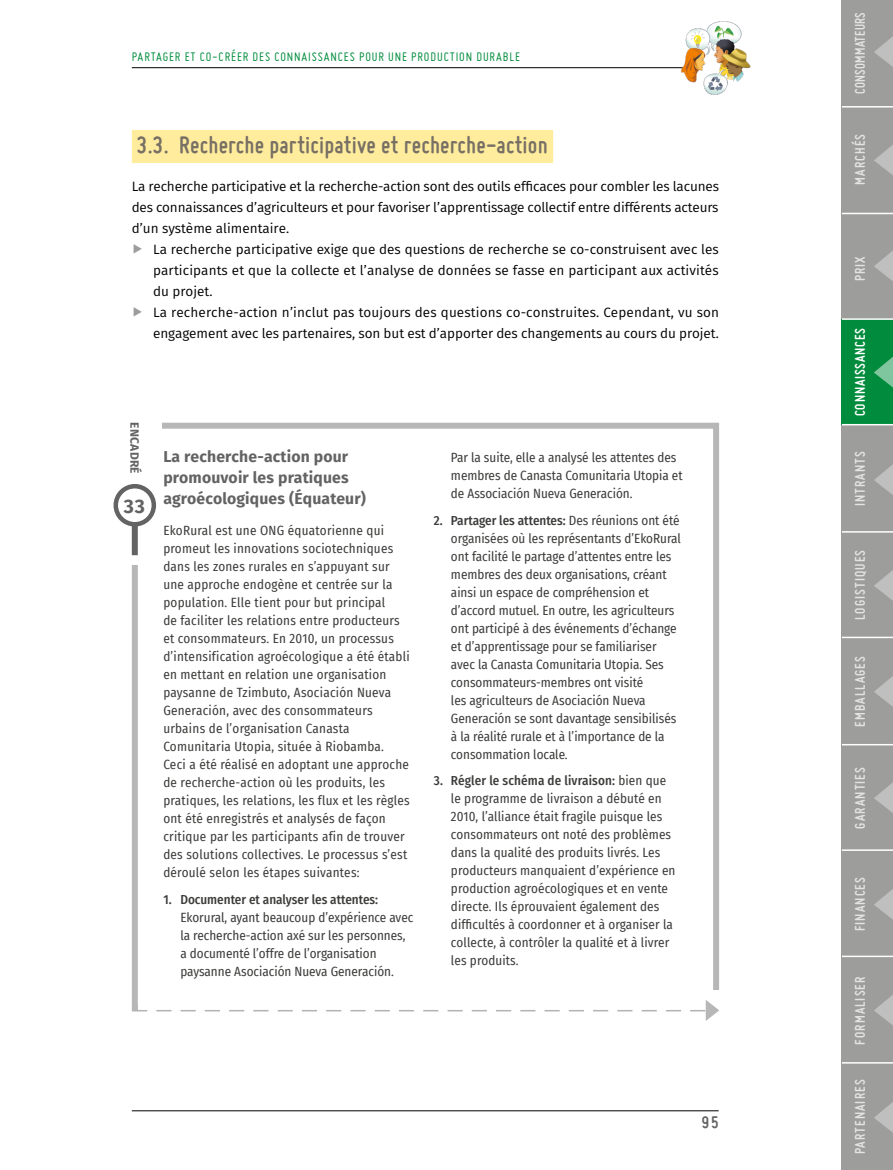
<style>
.page{position:relative;width:893px;height:1170px;background:#fff}
.page>*{position:absolute;margin:0;border:0;box-sizing:border-box;transform-origin:0 0}
.t1{font:700 25.5px "Miso";letter-spacing:.01em;color:#787065}
.t2{font:700 19.5px "Fira Sans";color:#646363}
.t3{font:700 18px "Miso";color:#646363}
.t4{font:700 15.75px/21px "Fira Sans";letter-spacing:.01em;color:#646363}
.t5{font:700 15px "Miso";letter-spacing:.075em;color:#e3e3e3}
.t6{font:700 15px "Miso";letter-spacing:.025em;color:#e3e3e3;scale:.95 1}
.t7{font:700 15px "Miso";letter-spacing:.055em;color:#fff}
.t8{font:13.5px "Fira Sans";letter-spacing:-.005em;color:#000}
.t9{font:13.5px "Miso";letter-spacing:.065em;color:#008c3c}
.t10{font:13.05px/18px "Fira Sans Condensed";letter-spacing:.01em;color:#3c3c3b}
.t11{font:500 13.05px "Fira Sans Condensed";color:#3c3c3b}
.t12{font:700 12px "Fira Sans";letter-spacing:.03em;color:#646363}
.s1{color:#9d9d9c}
.s2{font-weight:500}
</style>
<div class="page">
<hr style="left:132px;top:67px;width:556px;height:1px;background:#000">
<hr style="left:132px;top:1110px;width:587px;height:1px;background:#000">
<img style="left:680px;top:21px;width:71px;height:74px">
<div style="left:842px;top:531px;width:51px;height:107px;background:#9d9d9c"></div>
<div style="left:842px;top:850px;width:51px;height:107px;background:#9d9d9c"></div>
<div style="left:842px;top:106px;width:51px;height:107px;background:#9d9d9c"></div>
<div style="left:842px;top:0;width:51px;height:107px;background:#9d9d9c"></div>
<div style="left:842px;top:638px;width:51px;height:106px;background:#9d9d9c"></div>
<div style="left:842px;top:957px;width:51px;height:106px;background:#9d9d9c"></div>
<div style="left:842px;top:1063px;width:51px;height:106px;background:#9d9d9c"></div>
<div style="left:842px;top:319px;width:51px;height:106px;background:#008c3c"></div>
<div style="left:842px;top:213px;width:51px;height:106px;background:#9d9d9c"></div>
<div style="left:842px;top:744px;width:51px;height:106px;background:#9d9d9c"></div>
<div style="left:842px;top:425px;width:51px;height:106px;background:#9d9d9c"></div>
<svg style="left:874px;top:36px;width:19px;height:31px"></svg>
<svg style="left:874px;top:145px;width:19px;height:30px"></svg>
<svg style="left:874px;top:251px;width:19px;height:30px"></svg>
<svg style="left:874px;top:357px;width:19px;height:30px"></svg>
<svg style="left:874px;top:464px;width:19px;height:31px"></svg>
<svg style="left:874px;top:570px;width:19px;height:30px"></svg>
<svg style="left:874px;top:676px;width:19px;height:30px"></svg>
<svg style="left:874px;top:782px;width:19px;height:31px"></svg>
<svg style="left:874px;top:889px;width:19px;height:30px"></svg>
<svg style="left:874px;top:995px;width:19px;height:30px"></svg>
<svg style="left:874px;top:1102px;width:19px;height:30px"></svg>
<hr style="left:842px;top:106px;width:51px;height:1px;background:#fff">
<hr style="left:842px;top:213px;width:51px;height:1px;background:#fff">
<hr style="left:842px;top:318px;width:51px;height:2px;background:#fff">
<hr style="left:842px;top:424px;width:51px;height:1px;background:#fff">
<hr style="left:842px;top:531px;width:51px;height:1px;background:#fff">
<hr style="left:842px;top:636px;width:51px;height:2px;background:#fff">
<hr style="left:842px;top:743px;width:51px;height:2px;background:#fff">
<hr style="left:842px;top:849px;width:51px;height:1px;background:#fff">
<hr style="left:842px;top:955px;width:51px;height:2px;background:#fff">
<hr style="left:842px;top:1061px;width:51px;height:2px;background:#fff">
<div style="left:132px;top:130px;width:421px;height:33px;background:#ffed9d"></div>
<div style="left:132px;top:422px;width:587px;height:588px;border:6px solid #b8b7b7"></div>
<div style="left:124px;top:412px;width:38px;height:152px;background:#fff"></div>
<div style="left:114px;top:484px;width:42px;height:42px;border:4px solid #646363;border-radius:50%"></div>
<div style="left:132px;top:524px;width:6px;height:31px;background:#646363"></div>
<div style="left:708px;top:990px;width:21px;height:13px;background:#fff"></div>
<svg style="left:132px;top:999px;width:587px;height:21px"></svg>
<p class="t9" style="left:132px;top:49px;width:390px">PARTAGER ET CO-CRÉER DES CONNAISSANCES POUR UNE PRODUCTION DURABLE</p>
<h1 class="t1" style="left:137px;top:131px;width:412px">3.3. Recherche participative et recherche-action</h1>
<p class="t8" style="left:132px;top:177px;width:589px">La recherche participative et la recherche-action sont des outils efficaces pour combler les lacunes</p>
<p class="t8" style="left:132px;top:198px;width:588px">des connaissances d’agriculteurs et pour favoriser l’apprentissage collectif entre différents acteurs</p>
<p class="t8" style="left:132px;top:219px;width:159px">d’un système alimentaire.</p>
<p class="t8" style="left:132px;top:240px;width:588px"><span class="s1">▶</span> La recherche participative exige que des questions de recherche se co-construisent avec les</p>
<p class="t8" style="left:153px;top:261px;width:567px">participants et que la collecte et l’analyse de données se fasse en participant aux activités</p>
<p class="t8" style="left:153px;top:282px;width:61px">du projet.</p>
<p class="t8" style="left:132px;top:303px;width:589px"><span class="s1">▶</span> La recherche-action n’inclut pas toujours des questions co-construites. Cependant, vu son</p>
<p class="t8" style="left:153px;top:324px;width:567px">engagement avec les partenaires, son but est d’apporter des changements au cours du projet.</p>
<p class="t12" style="left:143px;top:422px;width:53px;rotate:90deg">ENCADRÉ</p>
<h2 class="t2" style="left:124px;top:492px;width:22px">33</h2>
<p class="t4" style="left:163px;top:446px;width:204px">La recherche-action pour promouvoir les pratiques agroécologiques (Équateur)</p>
<p class="t10" style="left:163px;top:521px;width:248px">EkoRural est une ONG équatorienne qui promeut les innovations sociotechniques dans les zones rurales en s’appuyant sur une approche endogène et centrée sur la population. Elle tient pour but principal<br>de faciliter les relations entre producteurs et consommateurs. En 2010, un processus d’intensification agroécologique a été établi en mettant en relation une organisation paysanne de Tzimbuto, Asociación Nueva Generación, avec des consommateurs urbains de l’organisation Canasta Comunitaria Utopia, située à Riobamba.<br>Ceci a été réalisé en adoptant une approche de recherche-action où les produits, les pratiques, les relations, les flux et les règles ont été enregistrés et analysés de façon critique par les participants afin de trouver des solutions collectives. Le processus s’est déroulé selon les étapes suivantes:</p>
<p class="t11" style="left:163px;top:888px;width:216px">1. Documenter et analyser les attentes:</p>
<p class="t10" style="left:180px;top:907px;width:235px">Ekorural, ayant beaucoup d’expérience avec la recherche-action axé sur les personnes, a documenté l’offre de l’organisation paysanne Asociación Nueva Generación.</p>
<p class="t10" style="left:451px;top:448px;width:233px">Par la suite, elle a analysé les attentes des membres de Canasta Comunitaria Utopia et de Associación Nueva Generación.</p>
<p class="t10" style="left:451px;top:510px;width:231px;text-indent:-17px"><span class="s2">2. Partager les attentes:</span> Des réunions ont été organisées où les représentants d’EkoRural ont facilité le partage d’attentes entre les membres des deux organisations, créant ainsi un espace de compréhension et d’accord mutuel. En outre, les agriculteurs ont participé à des événements d’échange et d’apprentissage pour se familiariser avec la Canasta Comunitaria Utopia. Ses consommateurs-membres ont visité<br>les agriculteurs de Asociación Nueva Generación se sont davantage sensibilisés à la réalité rurale et à l’importance de la consommation locale.</p>
<p class="t10" style="left:451px;top:771px;width:226px;text-indent:-17px"><span class="s2">3. Régler le schéma de livraison:</span> bien que le programme de livraison a débuté en 2010, l’alliance était fragile puisque les consommateurs ont noté des problèmes dans la qualité des produits livrés. Les producteurs manquaient d’expérience en production agroécologiques et en vente directe. Ils éprouvaient également des difficultés à coordonner et à organiser la collecte, à contrôler la qualité et à livrer les produits.</p>
<h3 class="t3" style="left:702px;top:1111px;width:18px">95</h3>
<p class="t6" style="left:851px;top:94px;width:88px;rotate:-90deg">CONSOMMATEURS</p>
<p class="t5" style="left:851px;top:185px;width:52px;rotate:-90deg">MARCHÉS</p>
<p class="t5" style="left:851px;top:281px;width:26px;rotate:-90deg">PRIX</p>
<p class="t7" style="left:851px;top:416px;width:89px;rotate:-90deg">CONNAISSANCES</p>
<p class="t5" style="left:851px;top:506px;width:57px;rotate:-90deg">INTRANTS</p>
<p class="t5" style="left:851px;top:620px;width:72px;rotate:-90deg">LOGISTIQUES</p>
<p class="t5" style="left:851px;top:726px;width:72px;rotate:-90deg">EMBALLAGES</p>
<p class="t5" style="left:851px;top:828px;width:63px;rotate:-90deg">GARANTIES</p>
<p class="t5" style="left:851px;top:931px;width:56px;rotate:-90deg">FINANCES</p>
<p class="t5" style="left:851px;top:1044px;width:69px;rotate:-90deg">FORMALISER</p>
<p class="t5" style="left:851px;top:1154px;width:76px;rotate:-90deg">PARTENAIRES</p>
</div>
